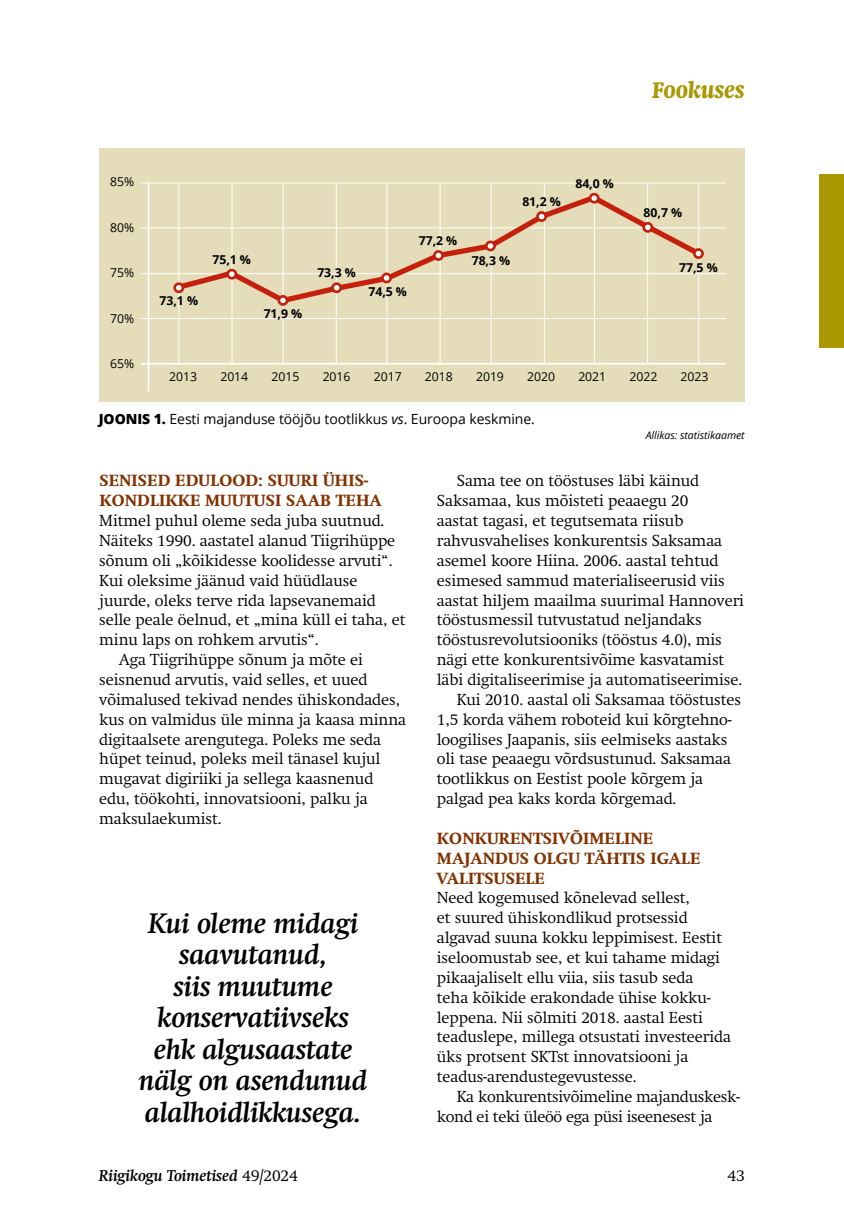
<style>
.page{position:relative;width:844px;height:1216px;background:#fff}
.page>*{position:absolute;margin:0;border:0;box-sizing:border-box;transform-origin:0 0}
.t1{font:italic 700 28px/31.5px "Swift";letter-spacing:-.005em;color:#000;text-align:center}
.t2{font:italic 700 condensed 24.5px "Swift";letter-spacing:-.005em;color:#a99801}
.t3{font:300 15.75px/19.8px "Swift";letter-spacing:-.005em;color:#000}
.t4{font:800 15.75px/19.8px "Swift";letter-spacing:.01em;color:#833200}
.t5{font:italic 700 15.75px "Swift";letter-spacing:-.005em;color:#000}
.t6{font:14px "Open Sans";letter-spacing:-.005em;color:#000}
.t7{font:12.25px "Open Sans";letter-spacing:-.005em;color:#000}
.t8{font:700 12.25px "Open Sans";letter-spacing:-.005em;color:#000}
.t9{font:italic 10.5px "Open Sans";letter-spacing:-.005em;color:#000}
.s1{font-weight:800}
.s2{font-style:italic}
.s3{font-weight:300;font-style:normal}
</style>
<div class="page">
<div style="left:99px;top:149px;width:645px;height:253px;background:#e5ddb9"></div>
<hr style="left:148px;top:182px;width:1px;height:209px;background:#fff">
<hr style="left:178px;top:182px;width:1px;height:182px;background:#fff">
<hr style="left:386px;top:182px;width:1px;height:182px;background:#fff">
<hr style="left:594px;top:182px;width:1px;height:182px;background:#fff">
<hr style="left:283px;top:182px;width:1px;height:182px;background:#fff">
<hr style="left:491px;top:182px;width:1px;height:182px;background:#fff">
<hr style="left:698px;top:182px;width:1px;height:182px;background:#fff">
<hr style="left:232px;top:182px;width:1px;height:182px;background:#fff">
<hr style="left:439px;top:182px;width:1px;height:182px;background:#fff">
<hr style="left:647px;top:182px;width:1px;height:182px;background:#fff">
<hr style="left:336px;top:182px;width:1px;height:182px;background:#fff">
<hr style="left:544px;top:182px;width:1px;height:182px;background:#fff">
<hr style="left:141px;top:363px;width:584px;height:1px;background:#fff">
<hr style="left:141px;top:318px;width:584px;height:1px;background:#fff">
<hr style="left:141px;top:227px;width:584px;height:1px;background:#fff">
<hr style="left:141px;top:273px;width:584px;height:1px;background:#fff">
<hr style="left:141px;top:182px;width:584px;height:1px;background:#fff">
<svg style="left:173px;top:190px;width:531px;height:117px"></svg>
<div style="left:175px;top:284px;width:8px;height:8px;background:#fff;border-radius:50%"></div>
<div style="left:173px;top:282px;width:11px;height:11px;border:3px solid #c4200b;border-radius:50%"></div>
<div style="left:228px;top:270px;width:8px;height:8px;background:#fff;border-radius:50%"></div>
<div style="left:226px;top:269px;width:11px;height:10px;border:3px solid #c4200b;border-radius:50%"></div>
<div style="left:279px;top:296px;width:8px;height:8px;background:#fff;border-radius:50%"></div>
<div style="left:277px;top:295px;width:11px;height:11px;border:3px solid #c4200b;border-radius:50%"></div>
<div style="left:332px;top:284px;width:8px;height:8px;background:#fff;border-radius:50%"></div>
<div style="left:331px;top:282px;width:11px;height:11px;border:3px solid #c4200b;border-radius:50%"></div>
<div style="left:382px;top:274px;width:8px;height:8px;background:#fff;border-radius:50%"></div>
<div style="left:381px;top:272px;width:11px;height:11px;border:3px solid #c4200b;border-radius:50%"></div>
<div style="left:434px;top:251px;width:8px;height:8px;background:#fff;border-radius:50%"></div>
<div style="left:433px;top:250px;width:11px;height:11px;border:3px solid #c4200b;border-radius:50%"></div>
<div style="left:486px;top:242px;width:8px;height:8px;background:#fff;border-radius:50%"></div>
<div style="left:485px;top:240px;width:10px;height:11px;border:3px solid #c4200b;border-radius:50%"></div>
<div style="left:537px;top:212px;width:8px;height:9px;background:#fff;border-radius:50%"></div>
<div style="left:536px;top:211px;width:11px;height:11px;border:3px solid #c4200b;border-radius:50%"></div>
<div style="left:590px;top:194px;width:8px;height:8px;background:#fff;border-radius:50%"></div>
<div style="left:588px;top:193px;width:11px;height:10px;border:3px solid #c4200b;border-radius:50%"></div>
<div style="left:643px;top:223px;width:8px;height:8px;background:#fff;border-radius:50%"></div>
<div style="left:642px;top:222px;width:11px;height:11px;border:3px solid #c4200b;border-radius:50%"></div>
<div style="left:694px;top:249px;width:8px;height:9px;background:#fff;border-radius:50%"></div>
<div style="left:693px;top:248px;width:10px;height:11px;border:3px solid #c4200b;border-radius:50%"></div>
<div style="left:819px;top:174px;width:24px;height:173px;background:#a99801"></div>
<h2 class="t2" style="left:652px;top:76px;width:94px">Fookuses</h2>
<p class="t7" style="left:110px;top:173px;width:25px">85%</p>
<p class="t7" style="left:110px;top:219px;width:25px">80%</p>
<p class="t7" style="left:110px;top:264px;width:25px">75%</p>
<p class="t7" style="left:110px;top:310px;width:25px">70%</p>
<p class="t7" style="left:110px;top:355px;width:25px">65%</p>
<p class="t8" style="left:159px;top:292px;width:40px">73,1 %</p>
<p class="t8" style="left:212px;top:251px;width:40px">75,1 %</p>
<p class="t8" style="left:263px;top:304px;width:40px">71,9 %</p>
<p class="t8" style="left:317px;top:264px;width:40px">73,3 %</p>
<p class="t8" style="left:419px;top:232px;width:40px">77,2 %</p>
<p class="t8" style="left:368px;top:283px;width:40px">74,5 %</p>
<p class="t8" style="left:522px;top:193px;width:40px">81,2 %</p>
<p class="t8" style="left:471px;top:252px;width:40px">78,3 %</p>
<p class="t8" style="left:575px;top:175px;width:40px">84,0 %</p>
<p class="t8" style="left:643px;top:204px;width:40px">80,7 %</p>
<p class="t8" style="left:679px;top:259px;width:40px">77,5 %</p>
<p class="t7" style="left:169px;top:368px;width:29px">2013</p>
<p class="t7" style="left:220px;top:368px;width:29px">2014</p>
<p class="t7" style="left:271px;top:368px;width:29px">2015</p>
<p class="t7" style="left:322px;top:368px;width:29px">2016</p>
<p class="t7" style="left:374px;top:368px;width:29px">2017</p>
<p class="t7" style="left:425px;top:368px;width:29px">2018</p>
<p class="t7" style="left:476px;top:368px;width:29px">2019</p>
<p class="t7" style="left:527px;top:368px;width:29px">2020</p>
<p class="t7" style="left:578px;top:368px;width:29px">2021</p>
<p class="t7" style="left:629px;top:368px;width:29px">2022</p>
<p class="t7" style="left:680px;top:368px;width:29px">2023</p>
<p class="t6" style="left:99px;top:409px;width:437px"><span class="s1">JOONIS 1.</span> Eesti majanduse tööjõu tootlikkus <span class="s2">vs</span>. Euroopa keskmine.</p>
<p class="t9" style="left:645px;top:427px;width:100px">Allikas: statistikaamet</p>
<p class="t4" style="left:99px;top:471px;width:284px">SENISED EDULOOD: SUURI ÜHIS-<br>KONDLIKKE MUUTUSI SAAB TEHA</p>
<p class="t3" style="left:99px;top:511px;width:287px">Mitmel puhul oleme seda juba suutnud.</p>
<p class="t3" style="left:99px;top:530px;width:297px">Näiteks 1990. aastatel alanud Tiigrihüppe</p>
<p class="t3" style="left:99px;top:550px;width:295px">sõnum oli „kõikidesse koolidesse arvuti“.</p>
<p class="t3" style="left:99px;top:570px;width:259px">Kui oleksime jäänud vaid hüüdlause</p>
<p class="t3" style="left:99px;top:590px;width:278px">juurde, oleks terve rida lapsevanemaid</p>
<p class="t3" style="left:99px;top:610px;width:307px">selle peale öelnud, et „mina küll ei taha, et</p>
<p class="t3" style="left:99px;top:630px;width:221px">minu laps on rohkem arvutis“.</p>
<p class="t3" style="left:119px;top:650px;width:245px">Aga Tiigrihüppe sõnum ja mõte ei</p>
<p class="t3" style="left:99px;top:669px;width:270px">seisnenud arvutis, vaid selles, et uued</p>
<p class="t3" style="left:99px;top:689px;width:302px">võimalused tekivad nendes ühiskondades,</p>
<p class="t3" style="left:99px;top:709px;width:308px">kus on valmidus üle minna ja kaasa minna</p>
<p class="t3" style="left:99px;top:729px;width:283px">digitaalsete arengutega. Poleks me seda</p>
<p class="t3" style="left:99px;top:749px;width:282px">hüpet teinud, poleks meil tänasel kujul</p>
<p class="t3" style="left:99px;top:769px;width:275px">mugavat digiriiki ja sellega kaasnenud</p>
<p class="t3" style="left:99px;top:788px;width:270px">edu, töökohti, innovatsiooni, palku ja</p>
<p class="t3" style="left:99px;top:808px;width:124px">maksulaekumist.</p>
<h1 class="t1" style="left:139px;top:907px;width:230px">Kui oleme midagi saavutanud,<br>siis muutume konservatiivseks ehk algusaastate nälg on asendunud alalhoidlikkusega.</h1>
<p class="t3" style="left:456px;top:471px;width:244px">Sama tee on tööstuses läbi käinud</p>
<p class="t3" style="left:437px;top:491px;width:253px">Saksamaa, kus mõisteti peaaegu 20</p>
<p class="t3" style="left:437px;top:511px;width:248px">aastat tagasi, et tegutsemata riisub</p>
<p class="t3" style="left:437px;top:531px;width:287px">rahvusvahelises konkurentsis Saksamaa</p>
<p class="t3" style="left:437px;top:550px;width:283px">asemel koore Hiina. 2006. aastal tehtud</p>
<p class="t3" style="left:437px;top:570px;width:289px">esimesed sammud materialiseerusid viis</p>
<p class="t3" style="left:437px;top:590px;width:308px">aastat hiljem maailma suurimal Hannoveri</p>
<p class="t3" style="left:437px;top:610px;width:266px">tööstusmessil tutvustatud neljandaks</p>
<p class="t3" style="left:437px;top:630px;width:286px">tööstusrevolutsiooniks (tööstus 4.0), mis</p>
<p class="t3" style="left:437px;top:650px;width:289px">nägi ette konkurentsivõime kasvatamist</p>
<p class="t3" style="left:437px;top:669px;width:307px">läbi digitaliseerimise ja automatiseerimise.</p>
<p class="t3" style="left:456px;top:689px;width:285px">Kui 2010. aastal oli Saksamaa tööstustes</p>
<p class="t3" style="left:437px;top:709px;width:296px">1,5 korda vähem roboteid kui kõrgtehno-</p>
<p class="t3" style="left:437px;top:729px;width:292px">loogilises Jaapanis, siis eelmiseks aastaks</p>
<p class="t3" style="left:437px;top:749px;width:295px">oli tase peaaegu võrdsustunud. Saksamaa</p>
<p class="t3" style="left:437px;top:769px;width:268px">tootlikkus on Eestist poole kõrgem ja</p>
<p class="t3" style="left:437px;top:788px;width:241px">palgad pea kaks korda kõrgemad.</p>
<p class="t4" style="left:437px;top:828px;width:265px">KONKURENTSIVÕIMELINE<br>MAJANDUS OLGU TÄHTIS IGALE<br>VALITSUSELE</p>
<p class="t3" style="left:437px;top:888px;width:295px">Need kogemused kõnelevad sellest,<br>et suured ühiskondlikud protsessid algavad suuna kokku leppimisest. Eestit iseloomustab see, et kui tahame midagi pikaajaliselt ellu viia, siis tasub seda<br>teha kõikide erakondade ühise kokku&shy;leppena. Nii sõlmiti 2018. aastal Eesti teaduslepe, millega otsustati investeerida üks protsent SKTst innovatsiooni ja teadus-arendustegevustesse.</p>
<p class="t3" style="left:437px;top:1086px;width:304px;text-indent:20px">Ka konkurentsivõimeline majanduskesk&shy;kond ei teki üleöö ega püsi iseenesest ja</p>
<p class="t5" style="left:99px;top:1166px;width:200px">Riigikogu Toimetised <span class="s3">49/2024</span></p>
<p class="t3" style="left:727px;top:1165px;width:19px">43</p>
</div>
